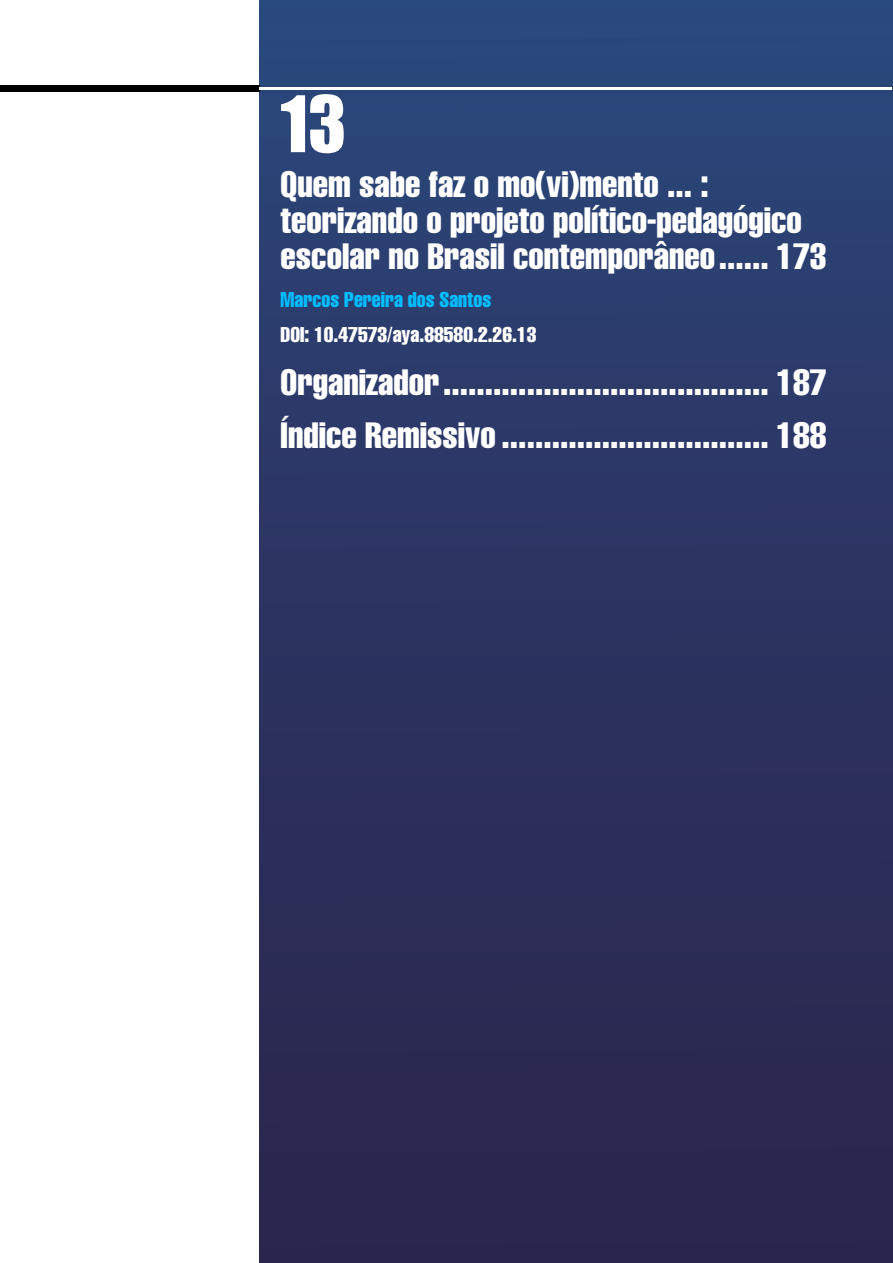
<style>
.page{position:relative;width:893px;height:1263px;background:#fff}
.page>*{position:absolute;margin:0;border:0;box-sizing:border-box;transform-origin:0 0}
.t1{font:72px "Impact";color:#fff}
.t2{font:extra-condensed 36px/36px "Helvetica";color:#fff}
.t3{font:extra-condensed 21px "Helvetica";color:#fff}
.t4{font:extra-condensed 21px "Helvetica";color:#00bcff}
</style>
<div class="page">
<img style="left:259px;top:0;width:634px;height:1263px">
<div style="left:0;top:85px;width:259px;height:6px;background:#000"></div>
<hr style="left:259px;top:87px;width:633px;height:2px;background:#fff">
<h1 class="t1" style="left:281px;top:68px;width:67px">13</h1>
<p class="t2" style="left:281px;top:165px;width:547px">Quem sabe faz o mo(vi)mento ... : teorizando o projeto político-pedagógico escolar no Brasil contemporâneo...... 173</p>
<p class="t4" style="left:281px;top:286px;width:212px">Marcos Pereira dos Santos</p>
<p class="t3" style="left:281px;top:321px;width:257px">DOI: 10.47573/aya.88580.2.26.13</p>
<p class="t2" style="left:281px;top:355px;width:547px;line-height:52.9px">Organizador....................................... 187<br>Índice Remissivo ................................ 188</p>
</div>
